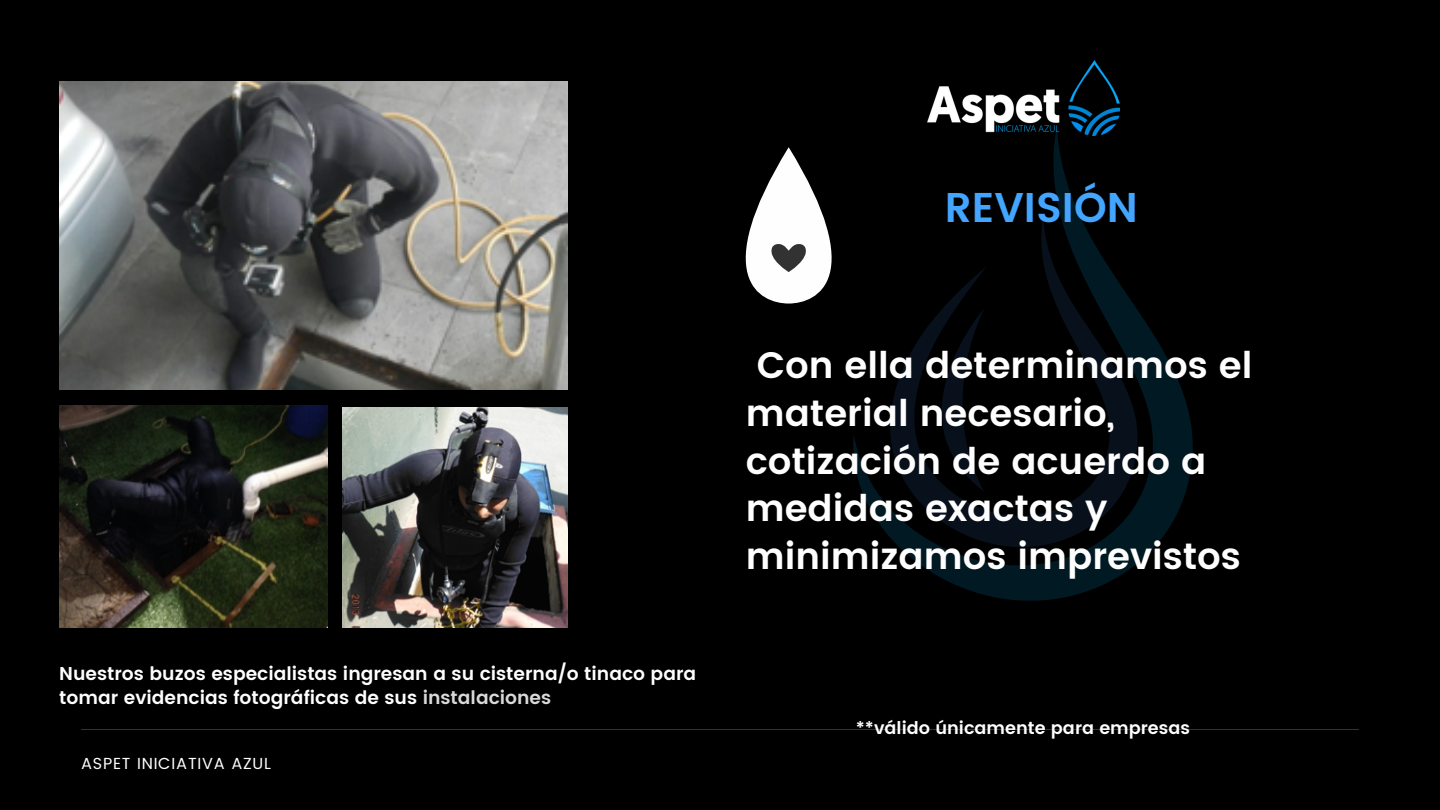
<style>
.page{position:relative;width:1440px;height:810px;background:#000}
.page>*{position:absolute;margin:0;border:0;box-sizing:border-box;transform-origin:0 0}
.t1{font:600 41.5px "Poppins";color:#43a5ff}
.t2{font:600 36.8px/47.6px "Poppins";color:#fffefe}
.t3{font:600 18.5px/24px "Poppins";color:#fffefe}
.t4{font:600 17.5px "Poppins";color:#fffefe}
.t5{font:16px "Poppins";letter-spacing:.05em;color:#fffefe}
.s1{color:#d9d9d9}
</style>
<div class="page">
<svg style="left:853px;top:135px;width:340px;height:466px"></svg>
<svg style="left:888px;top:308px;width:96px;height:184px"></svg>
<svg style="left:746px;top:148px;width:86px;height:155px"></svg>
<hr style="left:81px;top:729px;width:1278px;height:1px;background:#323232">
<img style="left:59px;top:405px;width:268px;height:223px">
<img style="left:59px;top:81px;width:509px;height:309px">
<img style="left:342px;top:408px;width:226px;height:219px">
<img style="left:927px;top:61px;width:192px;height:74px">
<p class="t3" style="left:59px;top:661px;width:639px">Nuestros buzos especialistas ingresan a su cisterna/o tinaco para tomar evidencias fotográficas de sus <span class="s1">instalaciones</span></p>
<p class="t5" style="left:81px;top:754px;width:192px">ASPET INICIATIVA AZUL</p>
<h3 class="t1" style="left:945px;top:184px;width:194px">REVISIÓN</h3>
<p class="t2" style="left:746px;top:342px;width:508px">Con ella determinamos el material necesario, cotización de acuerdo a medidas exactas y minimizamos imprevistos</p>
<h2 class="t4" style="left:856px;top:717px;width:336px">**válido únicamente para empresas</h2>
</div>
